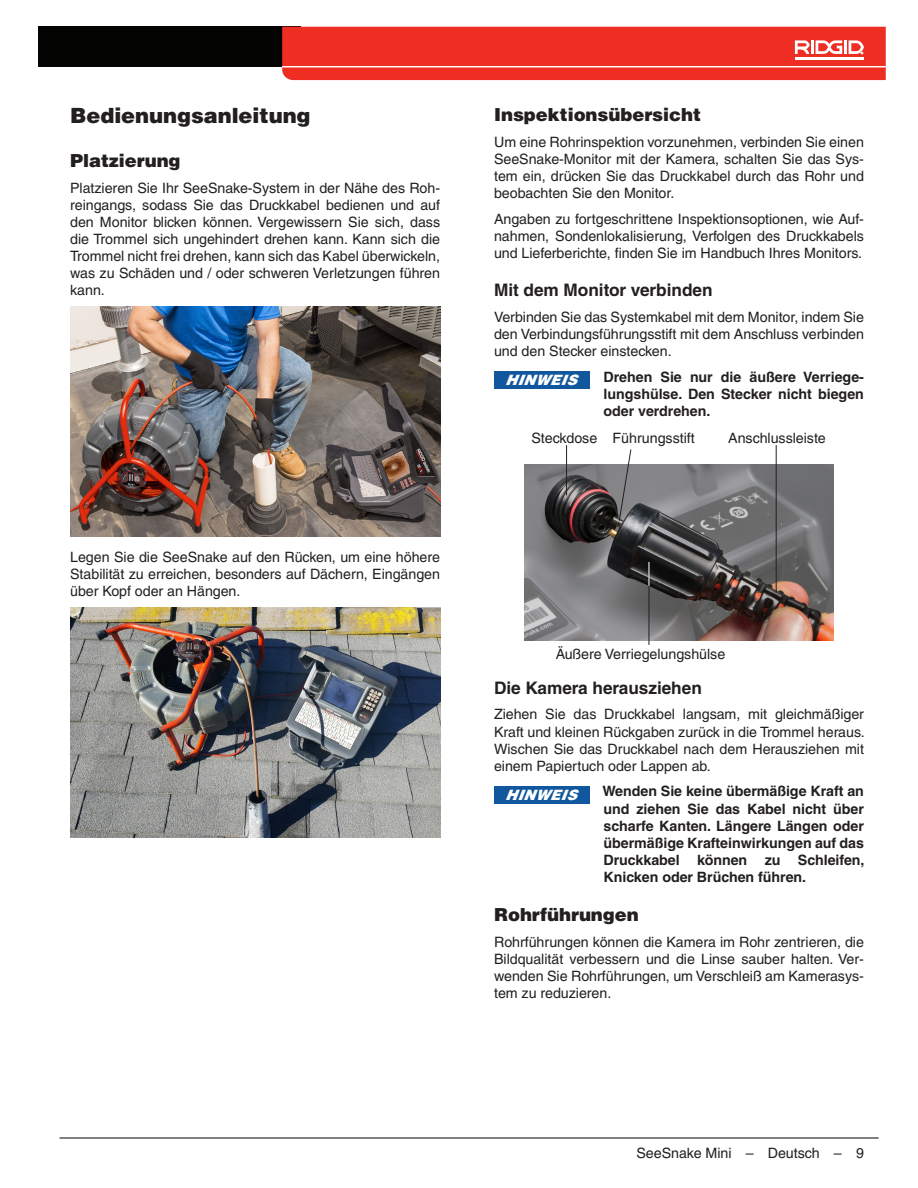
<style>
.page{position:relative;width:918px;height:1188px;background:#fff}
.page>*{position:absolute;margin:0;border:0;box-sizing:border-box;transform-origin:0 0}
.Head_1___h1{font:900 21px "Helvetica LT Std";letter-spacing:-.005em;color:#231f20}
.Head_2___h2{font:900 18px "Helvetica LT Std";letter-spacing:-.005em;color:#231f20}
.Head_3___h3{font:700 17.25px "Helvetica LT Std";letter-spacing:-.005em;color:#231f20}
.Basic_Normal___bn{font:14.25px/17.1px "Helvetica LT Pro";letter-spacing:-.005em;color:#231f20;text-align:justify}
.Basic_Bold___bb{font:700 14.25px/17.1px "Helvetica LT Pro";letter-spacing:-.005em;color:#231f20;text-align:justify}
.Basic_Normal_right{font:14.25px "Helvetica LT Pro";letter-spacing:-.005em;color:#231f20}
.Notice{font:italic 900 14.25px "Helvetica LT Std";letter-spacing:.02em;color:#fff}
</style>
<div class="page">
<div style="left:38px;top:27px;width:263px;height:40px;background:#040503"></div>
<svg style="left:282px;top:27px;width:604px;height:53px;background:#ee382d"></svg>
<hr style="left:60px;top:1137px;width:819px;height:2px;background:#231f20">
<img style="left:70px;top:307px;width:370px;height:229px">
<img style="left:70px;top:608px;width:370px;height:229px">
<div style="left:494px;top:372px;width:96px;height:17px;background:#10579d"></div>
<img style="left:525px;top:465px;width:308px;height:175px">
<svg style="left:618px;top:449px;width:14px;height:73px"></svg>
<hr style="left:566px;top:445px;width:1px;height:50px;background:#231f20">
<hr style="left:649px;top:562px;width:1px;height:83px;background:#231f20">
<hr style="left:776px;top:445px;width:1px;height:148px;background:#231f20">
<svg style="left:649px;top:562px;width:1px;height:24px"></svg>
<div style="left:494px;top:786px;width:96px;height:18px;background:#10579d"></div>
<p class="Head_1___h1" style="left:70px;top:102px;width:242px">Bedienungsanleitung</p>
<p class="Head_2___h2" style="left:70px;top:149px;width:112px">Platzierung</p>
<p class="Basic_Normal___bn" style="left:70px;top:179px;width:371px">Platzieren Sie Ihr SeeSnake-System in der Nähe des Roh&shy;reingangs, sodass Sie das Druckkabel bedienen und auf den Monitor blicken können. Vergewissern Sie sich, dass die Trommel sich ungehindert drehen kann. Kann sich die Trommel nicht frei drehen, kann sich das Kabel überwickeln, was zu Schäden und / oder schweren Verletzungen führen kann.</p>
<p class="Basic_Normal___bn" style="left:70px;top:548px;width:371px">Legen Sie die SeeSnake auf den Rücken, um eine höhere Stabilität zu erreichen, besonders auf Dächern, Eingängen über Kopf oder an Hängen.</p>
<p class="Head_2___h2" style="left:494px;top:103px;width:208px">Inspektionsübersicht</p>
<p class="Basic_Normal___bn" style="left:494px;top:133px;width:371px">Um eine Rohrinspektion vorzunehmen, verbinden Sie einen SeeSnake-Monitor mit der Kamera, schalten Sie das Sys&shy;tem ein, drücken Sie das Druckkabel durch das Rohr und beobachten Sie den Monitor.</p>
<p class="Basic_Normal___bn" style="left:494px;top:210px;width:371px">Angaben zu fortgeschrittene Inspektionsoptionen, wie Auf&shy;nahmen, Sondenlokalisierung, Verfolgen des Druckkabels und Lieferberichte, finden Sie im Handbuch Ihres Monitors.</p>
<p class="Head_3___h3" style="left:494px;top:279px;width:220px">Mit dem Monitor verbinden</p>
<p class="Basic_Normal___bn" style="left:494px;top:308px;width:371px">Verbinden Sie das Systemkabel mit dem Monitor, indem Sie den Verbindungsführungsstift mit dem Anschluss verbinden und den Stecker einstecken.</p>
<p class="Notice" style="left:505px;top:371px;width:73px">HINWEIS</p>
<p class="Basic_Bold___bb" style="left:604px;top:368px;width:262px">Drehen Sie nur die äußere Verriege&shy;lungshülse. Den Stecker nicht biegen oder verdrehen.</p>
<p class="Basic_Normal_right" style="left:613px;top:430px;width:84px">Führungsstift</p>
<p class="Basic_Normal_right" style="left:728px;top:430px;width:99px">Anschlussleiste</p>
<p class="Basic_Normal_right" style="left:531px;top:430px;width:67px">Steckdose</p>
<p class="Basic_Normal_right" style="left:556px;top:646px;width:171px">Äußere Verriegelungshülse</p>
<p class="Head_3___h3" style="left:494px;top:677px;width:209px">Die Kamera herausziehen</p>
<p class="Basic_Normal___bn" style="left:494px;top:706px;width:372px">Ziehen Sie das Druckkabel langsam, mit gleichmäßiger Kraft und kleinen Rückgaben zurück in die Trommel heraus.<br>Wischen Sie das Druckkabel nach dem Herausziehen mit einem Papiertuch oder Lappen ab.</p>
<p class="Notice" style="left:505px;top:786px;width:73px">HINWEIS</p>
<p class="Basic_Bold___bb" style="left:602px;top:783px;width:264px">Wenden Sie keine übermäßige Kraft an und ziehen Sie das Kabel nicht über scharfe Kanten. Längere Längen oder übermäßige Krafteinwirkungen auf das Druckkabel können zu Schleifen, Knicken oder Brüchen führen.</p>
<p class="Head_2___h2" style="left:494px;top:903px;width:146px">Rohrführungen</p>
<p class="Basic_Normal___bn" style="left:494px;top:933px;width:371px">Rohrführungen können die Kamera im Rohr zentrieren, die Bildqualität verbessern und die Linse sauber halten. Ver&shy;wenden Sie Rohrführungen, um Verschleiß am Kamerasys&shy;tem zu reduzieren.</p>
<p class="Basic_Normal___bn" style="left:637px;top:1144px;width:229px">SeeSnake Mini – Deutsch – 9</p>
</div>
